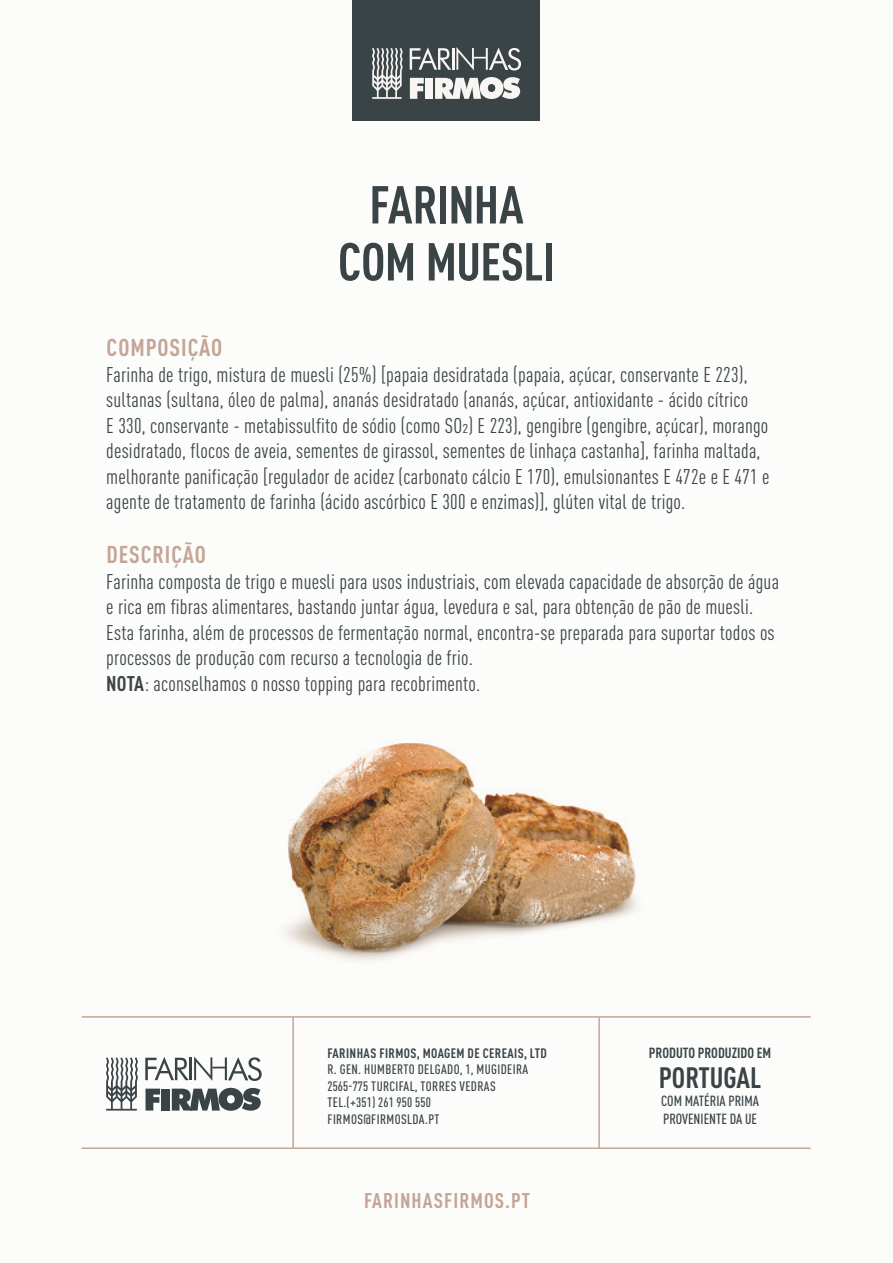
<style>
.page{position:relative;width:893px;height:1263px;background:#fcfcfb}
.page>*{position:absolute;margin:0;border:0;box-sizing:border-box;transform-origin:0 0}
.t1{font:700 condensed 52.5px "DIN Pro";letter-spacing:-.015em;color:#3a4447}
.t2{font:700 condensed 29.1px "DIN Pro";color:#3a4447}
.t3{font:700 condensed 24px "DIN Pro";letter-spacing:.04em;color:#c4a596}
.t4{font:condensed 21px/25.5px "DIN Pro";letter-spacing:.01em;color:#3a4447}
.t5{font:700 condensed 21px "DIN Pro";letter-spacing:.05em;color:#c4a596}
.t6{font:500 condensed 14.55px/17.4px "DIN Pro";color:#3a4447}
.t7{font:700 condensed 14.55px "DIN Pro";color:#3a4447}
.t8{font:500 condensed 13.5px/16.5px "DIN Pro";letter-spacing:.03em;color:#3a4447}
.t9{font:700 condensed 13.5px "DIN Pro";letter-spacing:.03em;color:#3a4447}
.s1{font-weight:700}
</style>
<div class="page">
<svg style="left:106px;top:1058px;width:32px;height:52px"></svg>
<svg style="left:145px;top:1056px;width:117px;height:25px"></svg>
<div style="left:162px;top:1089px;width:8px;height:21px;background:#3a4447"></div>
<svg style="left:146px;top:1089px;width:14px;height:21px"></svg>
<svg style="left:172px;top:1088px;width:89px;height:23px"></svg>
<hr style="left:82px;top:1016px;width:729px;height:2px;background:#c4a596">
<hr style="left:292px;top:1018px;width:2px;height:131px;background:#c4a596">
<hr style="left:598px;top:1018px;width:2px;height:131px;background:#c4a596">
<hr style="left:82px;top:1147px;width:729px;height:2px;background:#c4a596">
<img style="left:283px;top:743px;width:355px;height:219px">
<div style="left:352px;top:0;width:188px;height:120px;background:#3a4447"></div>
<svg style="left:372px;top:48px;width:31px;height:51px"></svg>
<svg style="left:410px;top:47px;width:111px;height:23px"></svg>
<div style="left:425px;top:78px;width:8px;height:21px;background:#f8f5f2"></div>
<svg style="left:410px;top:78px;width:14px;height:21px"></svg>
<svg style="left:435px;top:77px;width:85px;height:22px"></svg>
<p class="t1" style="left:369px;top:165px;width:156px">FARINHA</p>
<p class="t1" style="left:338px;top:222px;width:219px">COM MUESLI</p>
<p class="t3" style="left:107px;top:330px;width:117px">COMPOSIÇÃO</p>
<p class="t4" style="left:106px;top:360px;width:665px">Farinha de trigo, mistura de muesli (25%) [papaia desidratada (papaia, açúcar, conservante E 223), sultanas (sultana, óleo de palma), ananás desidratado (ananás, açúcar, antioxidante - ácido cítrico<br>E 330, conservante - metabissulfito de sódio (como SO2) E 223), gengibre (gengibre, açúcar), morango desidratado, flocos de aveia, sementes de girassol, sementes de linhaça castanha], farinha maltada, melhorante panificação [regulador de acidez (carbonato cálcio E 170), emulsionantes E 472e e E 471 e agente de tratamento de farinha (ácido ascórbico E 300 e enzimas)], glúten vital de trigo.</p>
<p class="t3" style="left:107px;top:537px;width:101px">DESCRIÇÃO</p>
<p class="t4" style="left:106px;top:567px;width:674px">Farinha composta de trigo e muesli para usos industriais, com elevada capacidade de absorção de água e rica em fibras alimentares, bastando juntar água, levedura e sal, para obtenção de pão de muesli.</p>
<p class="t4" style="left:106px;top:618px;width:670px">Esta farinha, além de processos de fermentação normal, encontra-se preparada para suportar todos os processos de produção com recurso a tecnologia de frio.</p>
<p class="t4" style="left:106px;top:669px;width:375px"><span class="s1">NOTA</span>: aconselhamos o nosso topping para recobrimento.</p>
<p class="t9" style="left:328px;top:1043px;width:221px">FARINHAS FIRMOS, MOAGEM DE CEREAIS, LTD</p>
<p class="t8" style="left:327px;top:1060px;width:202px">R. GEN. HUMBERTO DELGADO, 1, MUGIDEIRA<br>2565-775 TURCIFAL, TORRES VEDRAS<br>TEL.(+351) 261 950 550<br>FIRMOS@FIRMOSLDA.PT</p>
<p class="t5" style="left:364px;top:1184px;width:167px">FARINHASFIRMOS.PT</p>
<p class="t7" style="left:649px;top:1042px;width:124px">PRODUTO PRODUZIDO EM</p>
<h2 class="t2" style="left:659px;top:1055px;width:104px">PORTUGAL</h2>
<p class="t6" style="left:661px;top:1091px;width:99px">COM MATÉRIA PRIMA<br>PROVENIENTE DA UE</p>
</div>
